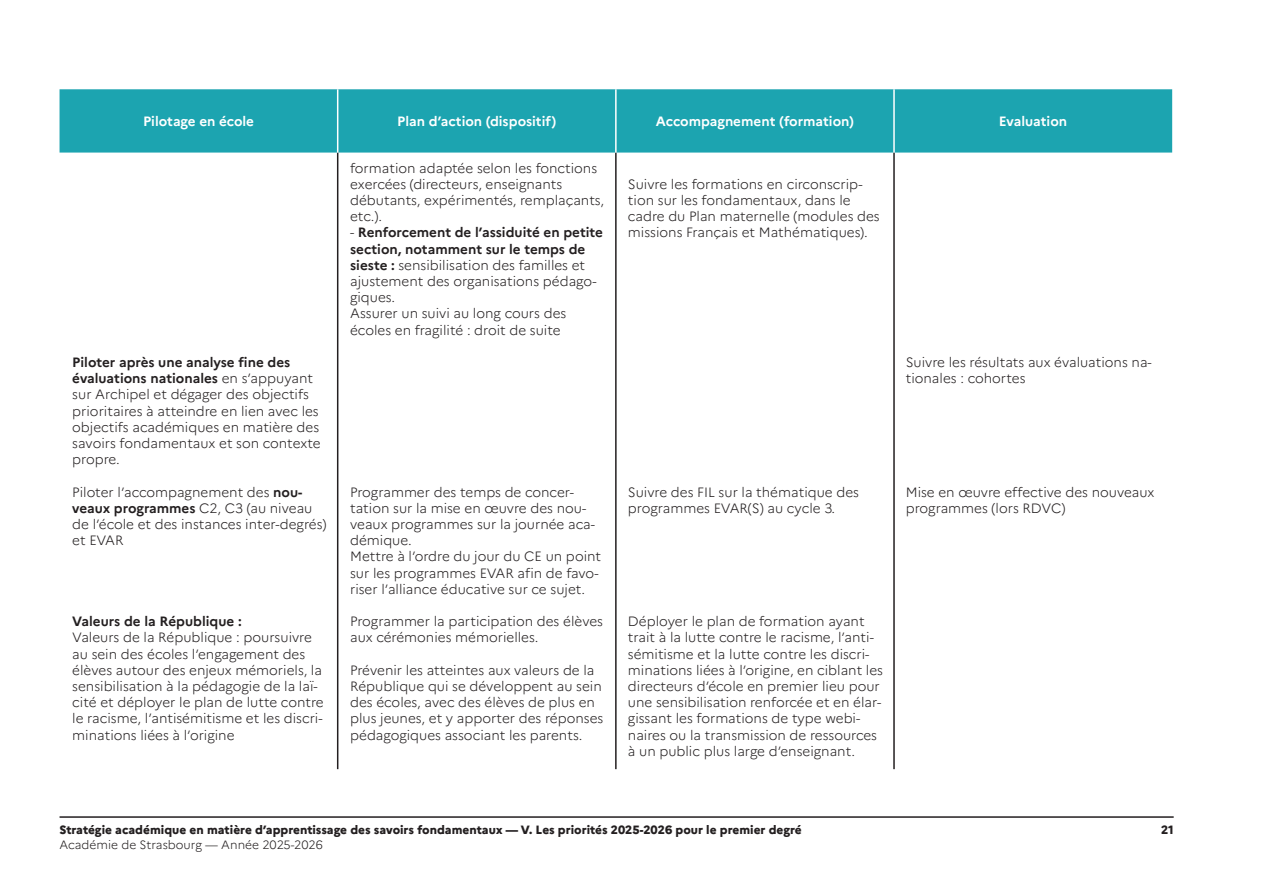
<style>
.page{position:relative;width:1263px;height:893px;background:#fff}
.page>*{position:absolute;margin:0;border:0;box-sizing:border-box;transform-origin:0 0}
.t1{font:300 13.5px/16.2px "Marianne";color:#231f20}
.t2{font:700 13.5px "Marianne";color:#fff}
.t3{font:700 13.5px "Marianne";color:#231f20}
.t4{font:800 12px "Marianne";color:#231f20}
.t5{font:300 12px "Marianne";color:#231f20}
.s1{font-weight:700}
</style>
<div class="page">
<hr style="left:60px;top:816px;width:1114px;height:2px;background:#231f20">
<div style="left:60px;top:89px;width:1112px;height:64px;background:#1ca4b0"></div>
<hr style="left:337px;top:153px;width:1px;height:616px;background:#231f20">
<hr style="left:615px;top:153px;width:2px;height:616px;background:#231f20">
<hr style="left:893px;top:153px;width:2px;height:616px;background:#231f20">
<hr style="left:337px;top:89px;width:1px;height:64px;background:#fff">
<hr style="left:615px;top:89px;width:2px;height:64px;background:#fff">
<hr style="left:893px;top:89px;width:2px;height:64px;background:#fff">
<p class="t2" style="left:143px;top:111px;width:113px">Pilotage en école</p>
<p class="t2" style="left:397px;top:111px;width:161px">Plan d’action (dispositif)</p>
<p class="t2" style="left:656px;top:111px;width:200px">Accompagnement (formation)</p>
<p class="t2" style="left:999px;top:111px;width:70px">Evaluation</p>
<p class="t1" style="left:350px;top:159px;width:256px">formation adaptée selon les fonctions exercées (directeurs, enseignants débutants, expérimentés, remplaçants, etc.).</p>
<p class="t1" style="left:350px;top:223px;width:254px">- <span class="s1">Renforcement de l’assiduité en petite section, notamment sur le temps de sieste :</span> sensibilisation des familles et ajustement des organisations pédago&shy;giques.</p>
<p class="t1" style="left:350px;top:304px;width:218px">Assurer un suivi au long cours des écoles en fragilité : droit de suite</p>
<p class="t1" style="left:628px;top:175px;width:253px">Suivre les formations en circonscrip&shy;tion sur les fondamentaux, dans le cadre du Plan maternelle (modules des missions Français et Mathématiques).</p>
<p class="t1" style="left:72px;top:353px;width:250px"><span class="s1">Piloter après une analyse fine des évaluations nationales</span> en s’appuyant sur Archipel et dégager des objectifs prioritaires à atteindre en lien avec les objectifs académiques en matière des savoirs fondamentaux et son contexte propre.</p>
<p class="t1" style="left:72px;top:483px;width:256px">Piloter l’accompagnement des <span class="s1">nou&shy;veaux programmes</span> C2, C3 (au niveau de l’école et des instances inter-degrés) et EVAR</p>
<p class="t3" style="left:72px;top:611px;width:171px">Valeurs de la République :</p>
<p class="t1" style="left:72px;top:628px;width:253px">Valeurs de la République : poursuivre au sein des écoles l’engagement des élèves autour des enjeux mémoriels, la sensibilisation à la pédagogie de la laï&shy;cité et déployer le plan de lutte contre le racisme, l’antisémitisme et les discri&shy;minations liées à l’origine</p>
<p class="t1" style="left:350px;top:483px;width:246px">Programmer des temps de concer&shy;tation sur la mise en œuvre des nou&shy;veaux programmes sur la journée aca&shy;démique.</p>
<p class="t1" style="left:350px;top:547px;width:253px">Mettre à l’ordre du jour du CE un point sur les programmes EVAR afin de favo&shy;riser l’alliance éducative sur ce sujet.</p>
<p class="t1" style="left:350px;top:612px;width:254px">Programmer la participation des élèves aux cérémonies mémorielles.</p>
<p class="t1" style="left:350px;top:661px;width:255px">Prévenir les atteintes aux valeurs de la République qui se développent au sein des écoles, avec des élèves de plus en plus jeunes, et y apporter des réponses pédagogiques associant les parents.</p>
<p class="t1" style="left:906px;top:353px;width:247px">Suivre les résultats aux évaluations na&shy;tionales : cohortes</p>
<p class="t1" style="left:628px;top:483px;width:233px">Suivre des FIL sur la thématique des programmes EVAR(S) au cycle 3.</p>
<p class="t1" style="left:906px;top:483px;width:250px">Mise en œuvre effective des nouveaux programmes (lors RDVC)</p>
<p class="t1" style="left:628px;top:612px;width:257px">Déployer le plan de formation ayant trait à la lutte contre le racisme, l’anti&shy;sémitisme et la lutte contre les discri&shy;minations liées à l’origine, en ciblant les directeurs d’école en premier lieu pour une sensibilisation renforcée et en élar&shy;gissant les formations de type webi&shy;naires ou la transmission de ressources à un public plus large d’enseignant.</p>
<p class="t4" style="left:60px;top:821px;width:744px">Stratégie académique en matière d’apprentissage des savoirs fondamentaux — V. Les priorités 2025-2026 pour le premier degré</p>
<p class="t5" style="left:60px;top:835px;width:265px">Académie de Strasbourg — Année 2025-2026</p>
<p class="t4" style="left:1161px;top:821px;width:14px">21</p>
</div>
